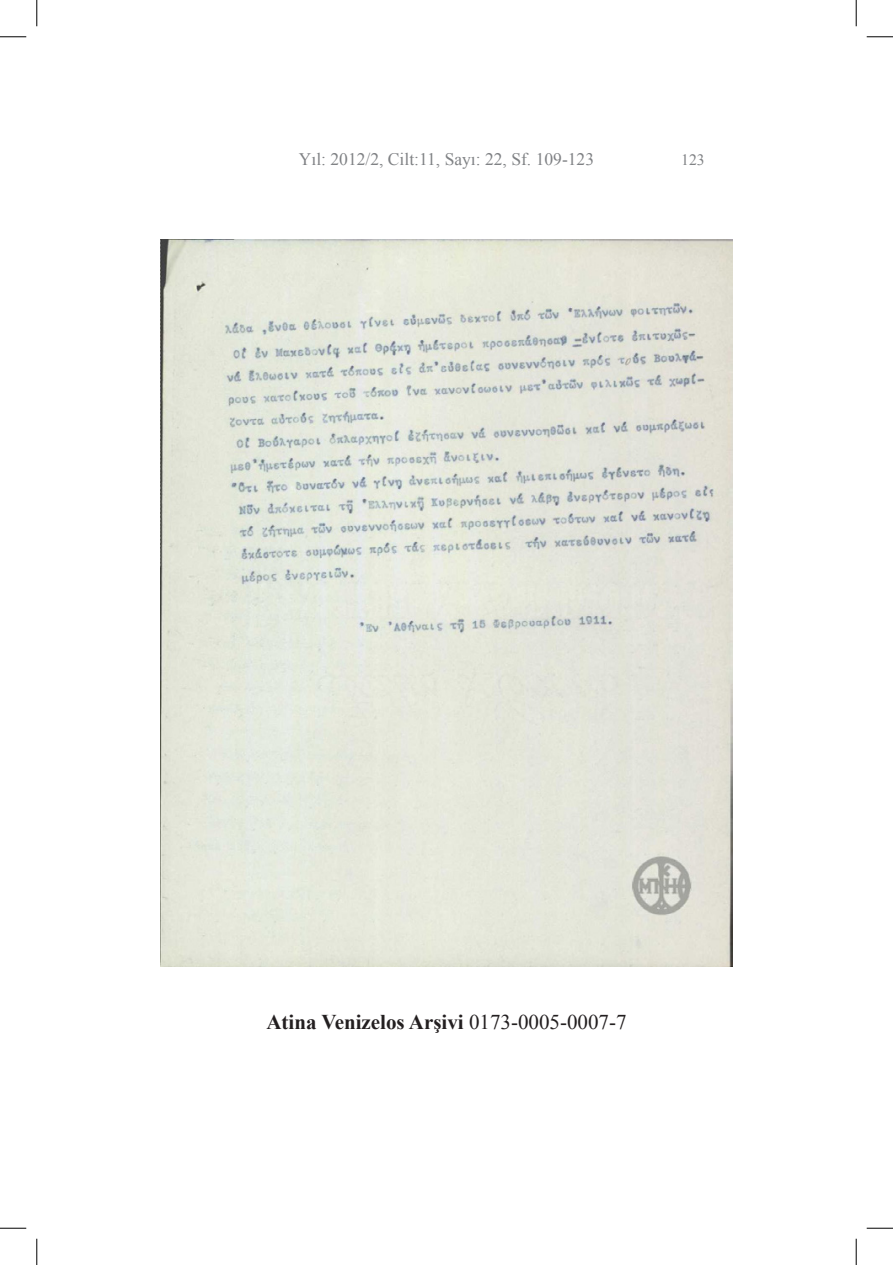
<style>
.page{position:relative;width:893px;height:1265px;background:#fff}
.page>*{position:absolute;margin:0;border:0;box-sizing:border-box;transform-origin:0 0}
.t1{font:700 21px "Times New Roman";color:#231f20}
.t2{font:17.5px "Times New Roman";color:#808285}
.t3{font:15.75px "Times New Roman";color:#808285}
.s1{font-weight:400}
</style>
<div class="page">
<img style="left:161px;top:239px;width:570px;height:726px">
<svg style="left:0;top:36px;width:26px;height:1px"></svg>
<svg style="left:866px;top:36px;width:26px;height:1px"></svg>
<svg style="left:0;top:1227px;width:26px;height:1px"></svg>
<svg style="left:866px;top:1227px;width:26px;height:1px"></svg>
<svg style="left:36px;top:0;width:1px;height:26px"></svg>
<svg style="left:36px;top:1238px;width:1px;height:26px"></svg>
<svg style="left:855px;top:0;width:1px;height:26px"></svg>
<svg style="left:855px;top:1238px;width:1px;height:26px"></svg>
<p class="t2" style="left:299px;top:147px;width:296px">Yıl: 2012/2, Cilt:11, Sayı: 22, Sf. 109-123</p>
<p class="t3" style="left:680px;top:149px;width:25px">123</p>
<p class="t1" style="left:266px;top:1007px;width:361px">Atina Venizelos Arşivi <span class="s1">0173-0005-0007-7</span></p>
</div>
